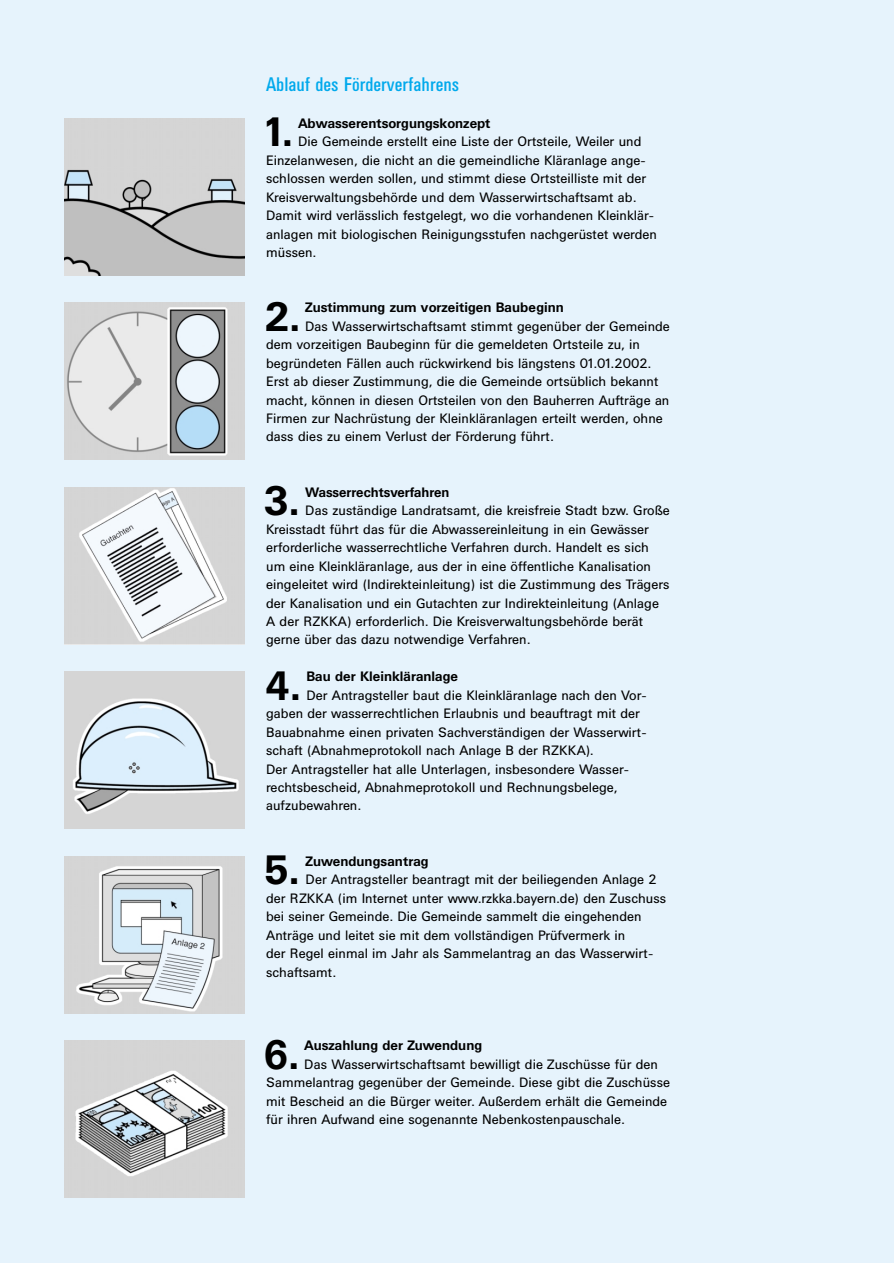
<style>
.page{position:relative;width:894px;height:1263px;background:#e6f3fc}
.page>*{position:absolute;margin:0;border:0;box-sizing:border-box;transform-origin:0 0}
.t1{font:700 40.5px "Univers BQ";color:#000}
.t2{font:19.5px "Univers Condensed BQ";color:#00a9ec}
.t3{font:13.5px/18.5px "Univers BQ";color:#000}
.t4{font:700 13.5px "Univers BQ";color:#000}
</style>
<div class="page">
<img style="left:64px;top:118px;width:181px;height:157px">
<img style="left:64px;top:303px;width:181px;height:157px">
<img style="left:64px;top:487px;width:181px;height:157px">
<img style="left:64px;top:672px;width:181px;height:157px">
<img style="left:64px;top:856px;width:181px;height:157px">
<img style="left:64px;top:1041px;width:181px;height:157px">
<h2 class="t2" style="left:266px;top:76px;width:195px">Ablauf des Förderverfahrens</h2>
<p class="t4" style="left:298px;top:118px;width:194px">Abwasserentsorgungskonzept</p>
<p class="t3" style="left:266px;top:133px;width:392px;text-indent:32px">Die Gemeinde erstellt eine Liste der Ortsteile, Weiler und Einzelanwesen, die nicht an die gemeindliche Kläranlage ange&shy;schlossen werden sollen, und stimmt diese Ortsteilliste mit der Kreisverwaltungsbehörde und dem Wasserwirtschaftsamt ab.<br>Damit wird verlässlich festgelegt, wo die vorhandenen Kleinklär&shy;anlagen mit biologischen Reinigungsstufen nachgerüstet werden müssen.</p>
<h1 class="t1" style="left:261px;top:116px;width:33px">1.</h1>
<h1 class="t1" style="left:264px;top:300px;width:37px">2.</h1>
<p class="t4" style="left:305px;top:302px;width:260px">Zustimmung zum vorzeitigen Baubeginn</p>
<p class="t3" style="left:266px;top:318px;width:405px;text-indent:39px">Das Wasserwirtschaftsamt stimmt gegenüber der Gemeinde dem vorzeitigen Baubeginn für die gemeldeten Ortsteile zu, in begründeten Fällen auch rückwirkend bis längstens 01.01.2002.<br>Erst ab dieser Zustimmung, die die Gemeinde ortsüblich bekannt macht, können in diesen Ortsteilen von den Bauherren Aufträge an Firmen zur Nachrüstung der Kleinkläranlagen erteilt werden, ohne dass dies zu einem Verlust der Förderung führt.</p>
<h1 class="t1" style="left:264px;top:485px;width:37px">3.</h1>
<p class="t4" style="left:305px;top:487px;width:146px">Wasserrechtsverfahren</p>
<p class="t3" style="left:266px;top:502px;width:405px;text-indent:39px">Das zuständige Landratsamt, die kreisfreie Stadt bzw. Große Kreisstadt führt das für die Abwassereinleitung in ein Gewässer erforderliche wasserrechtliche Verfahren durch. Handelt es sich um eine Kleinkläranlage, aus der in eine öffentliche Kanalisation eingeleitet wird (Indirekteinleitung) ist die Zustimmung des Trägers der Kanalisation und ein Gutachten zur Indirekteinleitung (Anlage A der RZKKA) erforderlich. Die Kreisverwaltungsbehörde berät gerne über das dazu notwendige Verfahren.</p>
<h1 class="t1" style="left:265px;top:669px;width:37px">4.</h1>
<p class="t4" style="left:306px;top:671px;width:153px">Bau der Kleinkläranlage</p>
<p class="t3" style="left:266px;top:687px;width:382px;text-indent:40px">Der Antragsteller baut die Kleinkläranlage nach den Vor&shy;gaben der wasserrechtlichen Erlaubnis und beauftragt mit der Bauabnahme einen privaten Sachverständigen der Wasserwirt&shy;schaft (Abnahmeprotokoll nach Anlage B der RZKKA).<br>Der Antragsteller hat alle Unterlagen, insbesondere Wasser&shy;rechtsbescheid, Abnahmeprotokoll und Rechnungsbelege, aufzubewahren.</p>
<h1 class="t1" style="left:264px;top:854px;width:37px">5.</h1>
<p class="t4" style="left:306px;top:856px;width:125px">Zuwendungsantrag</p>
<p class="t3" style="left:266px;top:871px;width:402px;text-indent:39px">Der Antragsteller beantragt mit der beiliegenden Anlage 2 der RZKKA (im Internet unter www.rzkka.bayern.de) den Zuschuss bei seiner Gemeinde. Die Gemeinde sammelt die eingehenden Anträge und leitet sie mit dem vollständigen Prüfvermerk in<br>der Regel einmal im Jahr als Sammelantrag an das Wasserwirt&shy;schaftsamt.</p>
<h1 class="t1" style="left:264px;top:1038px;width:37px">6.</h1>
<p class="t4" style="left:304px;top:1040px;width:179px">Auszahlung der Zuwendung</p>
<p class="t3" style="left:266px;top:1056px;width:405px;text-indent:38px">Das Wasserwirtschaftsamt bewilligt die Zuschüsse für den Sammelantrag gegenüber der Gemeinde. Diese gibt die Zuschüsse mit Bescheid an die Bürger weiter. Außerdem erhält die Gemeinde für ihren Aufwand eine sogenannte Nebenkostenpauschale.</p>
</div>
